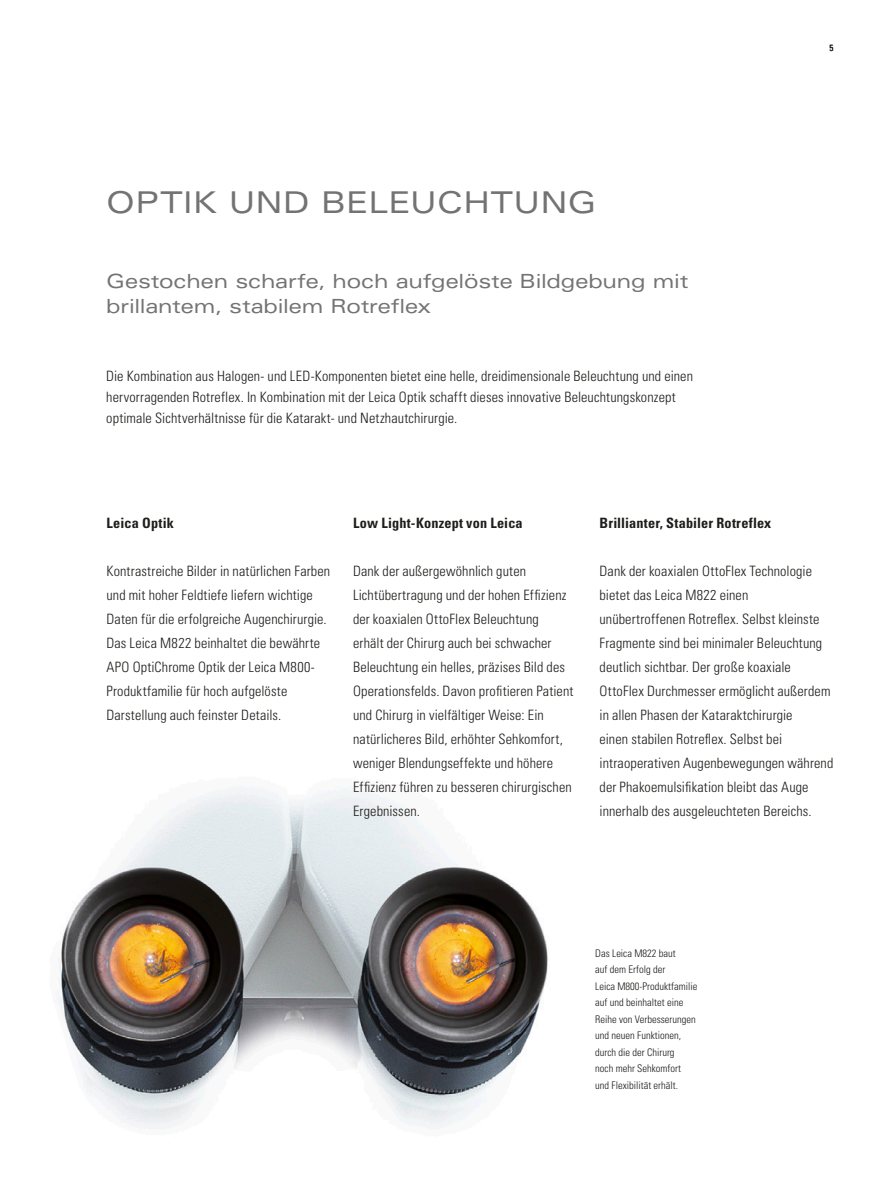
<style>
.page{position:relative;width:893px;height:1191px;background:#fff}
.page>*{position:absolute;margin:0;border:0;box-sizing:border-box;transform-origin:0 0}
.t1{font:expanded 30px "Univers LT Std";letter-spacing:.015em;color:#737373}
.t2{font:expanded 19.5px/25.5px "Univers LT Std";letter-spacing:-.01em;color:#737373}
.t3{font:300 condensed 14.25px/24px "Univers LT Std";letter-spacing:.01em;color:#1d1d1b}
.t4{font:700 condensed 14.25px "Univers LT Std";letter-spacing:.01em;color:#1d1d1b}
.t5{font:300 condensed 10.5px/16.5px "Univers LT Std";color:#1d1d1b}
.t6{font:condensed 9px "Univers LT Std";color:#1d1d1b}
</style>
<div class="page">
<img style="left:55px;top:785px;width:493px;height:345px">
<h1 class="t1" style="left:106px;top:185px;width:492px">OPTIK UND BELEUCHTUNG</h1>
<h2 class="t2" style="left:106px;top:267px;width:584px">Gestochen scharfe, hoch aufgelöste Bildgebung mit brillantem, stabilem Rotreflex</h2>
<p class="t3" style="left:106px;top:365px;width:588px;line-height:21px">Die Kombination aus Halogen- und LED-Komponenten bietet eine helle, dreidimensionale Beleuchtung und einen hervorragenden Rotreflex. In Kombination mit der Leica Optik schafft dieses innovative Beleuchtungskonzept optimale Sichtverhältnisse für die Katarakt- und Netzhautchirurgie.</p>
<p class="t6" style="left:829px;top:42px;width:5px">5</p>
<p class="t4" style="left:106px;top:514px;width:69px">Leica Optik</p>
<p class="t3" style="left:106px;top:559px;width:225px">Kontrastreiche Bilder in natürlichen Farben und mit hoher Feldtiefe liefern wichtige Daten für die erfolgreiche Augenchirurgie.<br>Das Leica M822 beinhaltet die bewährte APO OptiChrome Optik der Leica M800- Produktfamilie für hoch aufgelöste Darstellung auch feinster Details.</p>
<p class="t4" style="left:353px;top:514px;width:171px">Low Light-Konzept von Leica</p>
<p class="t3" style="left:353px;top:559px;width:222px">Dank der außergewöhnlich guten Lichtübertragung und der hohen Effizienz der koaxialen OttoFlex Beleuchtung<br>erhält der Chirurg auch bei schwacher Beleuchtung ein helles, präzises Bild des Operationsfelds. Davon profitieren Patient und Chirurg in vielfältiger Weise: Ein natürlicheres Bild, erhöhter Sehkomfort, weniger Blendungseffekte und höhere Effizienz führen zu besseren chirurgischen Ergebnissen.</p>
<p class="t4" style="left:600px;top:514px;width:173px">Brillianter, Stabiler Rotreflex</p>
<p class="t3" style="left:600px;top:559px;width:235px">Dank der koaxialen OttoFlex Technologie bietet das Leica M822 einen unübertroffenen Rotreflex. Selbst kleinste Fragmente sind bei minimaler Beleuchtung deutlich sichtbar. Der große koaxiale OttoFlex Durchmesser ermöglicht außerdem in allen Phasen der Kataraktchirurgie<br>einen stabilen Rotreflex. Selbst bei intraoperativen Augenbewegungen während der Phakoemulsifikation bleibt das Auge innerhalb des ausgeleuchteten Bereichs.</p>
<p class="t5" style="left:595px;top:945px;width:104px">Das Leica M822 baut<br>auf dem Erfolg der<br>Leica M800-Produktfamilie auf und beinhaltet eine<br>Reihe von Verbesserungen und neuen Funktionen, durch die der Chirurg<br>noch mehr Sehkomfort und Flexibilität erhält.</p>
</div>
